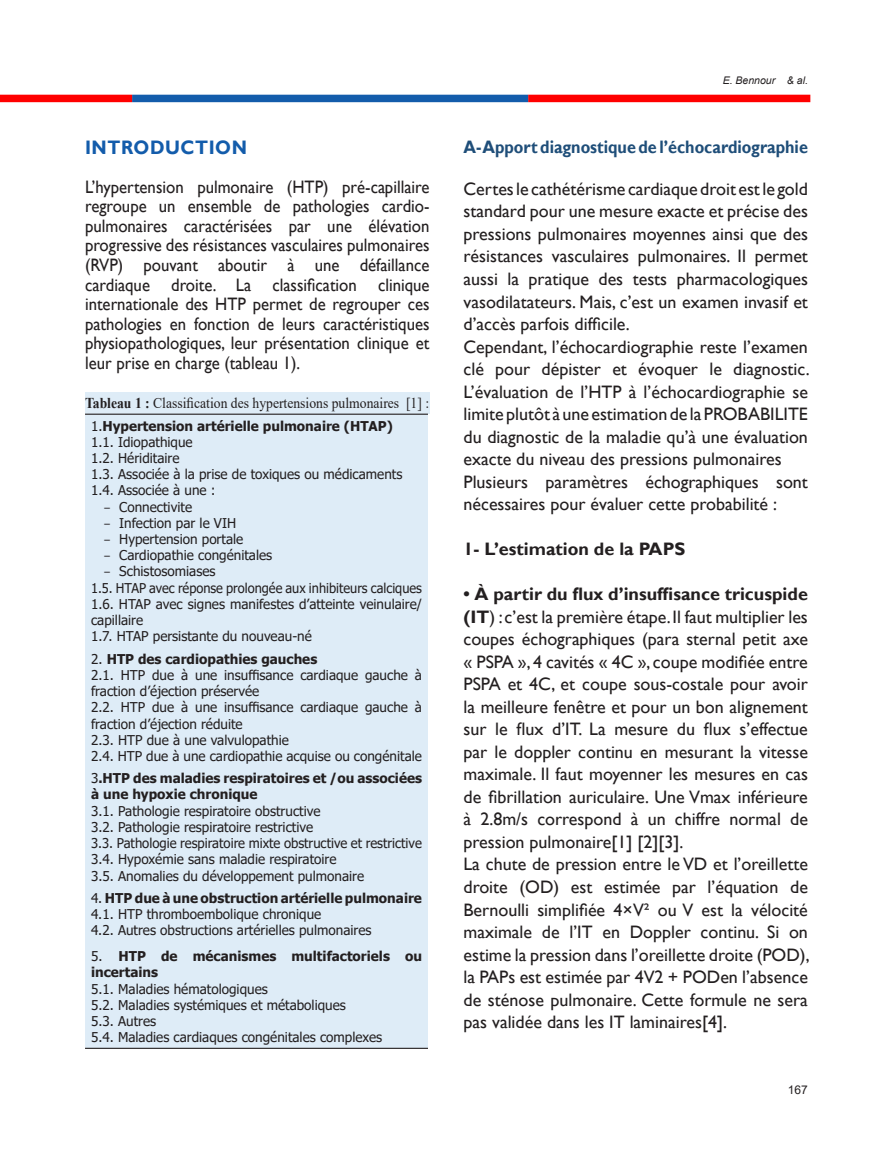
<style>
.page{position:relative;width:893px;height:1149px;background:#fff}
.page>*{position:absolute;margin:0;border:0;box-sizing:border-box;transform-origin:0 0}
.Body_Text{font:700 19.5px "Gill Sans";letter-spacing:.03em;color:#135cab;scale:.93 1}
.List_Paragraph{font:18px/22.5px "Gill Sans";color:#231f20;text-align:justify}
.List_Paragraph-2{font:18px/19.5px "Gill Sans";color:#231f20;text-align:justify;scale:.93 1}
.List_Paragraph-3{font:700 18px "Gill Sans";color:#1f4e79;scale:.9 1}
.t1{font:700 18px "Gill Sans";color:#231f20}
.t2{font:15px "Times New Roman";color:#231f20;scale:.91 1}
.List_Paragraph-4{font:13.5px/16.2px "Tahoma";color:#231f20}
.t3{font:700 13.5px/16.2px "Tahoma";color:#231f20}
.List_Paragraph-5{font:13.5px "Tahoma";color:#231f20;scale:.95 1}
.t4{font:12px "Arial";color:#231f20}
.t5{font:italic 10.5px "Arial";color:#231f20}
.s1{font-weight:700}
.s2{font-weight:400}
.s3{font-family:"Courier New"}
</style>
<div class="page">
<div style="left:528px;top:95px;width:282px;height:7px;background:#f00"></div>
<div style="left:132px;top:95px;width:396px;height:7px;background:#135cab"></div>
<div style="left:0;top:95px;width:132px;height:7px;background:#f00"></div>
<div style="left:85px;top:392px;width:344px;height:21px;background:#deecf7"></div>
<div style="left:85px;top:414px;width:343px;height:633px;background:#deecf7"></div>
<hr style="left:85px;top:413px;width:343px;height:1px;background:#231f20">
<hr style="left:85px;top:1047px;width:343px;height:1px;background:#231f20">
<p class="Body_Text" style="left:85px;top:135px;width:176px">INTRODUCTION</p>
<p class="List_Paragraph-2" style="left:85px;top:177px;width:372px">L’hypertension pulmonaire (HTP) pré-capillaire regroupe un ensemble de pathologies cardio&shy;pulmonaires caractérisées par une élévation progressive des résistances vasculaires pulmonaires (RVP) pouvant aboutir à une défaillance cardiaque droite. La classification clinique internationale des HTP permet de regrouper ces pathologies en fonction de leurs caractéristiques physiopathologiques, leur présentation clinique et leur prise en charge (tableau 1).</p>
<p class="t2" style="left:85px;top:392px;width:380px"><span class="s1">Tableau 1 :</span> Classification des hypertensions pulmonaires [1] :</p>
<p class="t3" style="left:91px;top:418px;width:303px"><span class="s2">1.</span>Hypertension artérielle pulmonaire (HTAP)</p>
<p class="List_Paragraph-4" style="left:91px;top:434px;width:103px">1.1. Idiopathique</p>
<p class="List_Paragraph-4" style="left:91px;top:450px;width:90px">1.2. Hériditaire</p>
<p class="List_Paragraph-4" style="left:91px;top:467px;width:313px">1.3. Associée à la prise de toxiques ou médicaments</p>
<p class="List_Paragraph-4" style="left:91px;top:483px;width:126px">1.4. Associée à une :</p>
<p class="List_Paragraph-4" style="left:103px;top:499px;width:91px"><span class="s3">-</span> Connectivite</p>
<p class="List_Paragraph-4" style="left:103px;top:515px;width:135px"><span class="s3">-</span> Infection par le VIH</p>
<p class="List_Paragraph-4" style="left:103px;top:531px;width:142px"><span class="s3">-</span> Hypertension portale</p>
<p class="List_Paragraph-4" style="left:103px;top:548px;width:171px"><span class="s3">-</span> Cardiopathie congénitales</p>
<p class="List_Paragraph-4" style="left:103px;top:564px;width:114px"><span class="s3">-</span> Schistosomiases</p>
<p class="List_Paragraph-5" style="left:91px;top:578px;width:350px">1.5. HTAP avec réponse prolongée aux inhibiteurs calciques</p>
<p class="List_Paragraph-4" style="left:91px;top:596px;width:332px">1.6. HTAP avec signes manifestes d’atteinte veinulaire/ capillaire</p>
<p class="List_Paragraph-4" style="left:91px;top:629px;width:222px">1.7. HTAP persistante du nouveau-né</p>
<p class="t3" style="left:91px;top:651px;width:228px"><span class="s2">2.</span> HTP des cardiopathies gauches</p>
<p class="List_Paragraph-4" style="left:91px;top:667px;width:332px">2.1. HTP due à une insuffisance cardiaque gauche à fraction d’éjection préservée</p>
<p class="List_Paragraph-4" style="left:91px;top:699px;width:332px">2.2. HTP due à une insuffisance cardiaque gauche à fraction d’éjection réduite</p>
<p class="List_Paragraph-4" style="left:91px;top:732px;width:199px">2.3. HTP due à une valvulopathie</p>
<p class="List_Paragraph-4" style="left:91px;top:748px;width:332px">2.4. HTP due à une cardiopathie acquise ou congénitale</p>
<p class="t3" style="left:91px;top:770px;width:332px"><span class="s2">3</span>.HTP des maladies respiratoires et /ou associées à une hypoxie chronique</p>
<p class="List_Paragraph-4" style="left:91px;top:803px;width:231px">3.1. Pathologie respiratoire obstructive</p>
<p class="List_Paragraph-4" style="left:91px;top:819px;width:224px">3.2. Pathologie respiratoire restrictive</p>
<p class="List_Paragraph-4" style="left:91px;top:835px;width:332px">3.3. Pathologie respiratoire mixte obstructive et restrictive</p>
<p class="List_Paragraph-4" style="left:91px;top:851px;width:247px">3.4. Hypoxémie sans maladie respiratoire</p>
<p class="List_Paragraph-4" style="left:91px;top:868px;width:275px">3.5. Anomalies du développement pulmonaire</p>
<p class="t3" style="left:91px;top:890px;width:332px"><span class="s2">4.</span> HTP due à une obstruction artérielle pulmonaire</p>
<p class="List_Paragraph-4" style="left:91px;top:906px;width:232px">4.1. HTP thromboembolique chronique</p>
<p class="List_Paragraph-4" style="left:91px;top:922px;width:282px">4.2. Autres obstructions artérielles pulmonaires</p>
<p class="t3" style="left:91px;top:948px;width:332px"><span class="s2">5.</span> HTP de mécanismes multifactoriels ou incertains</p>
<p class="List_Paragraph-4" style="left:91px;top:981px;width:178px">5.1. Maladies hématologiques</p>
<p class="List_Paragraph-4" style="left:91px;top:997px;width:256px">5.2. Maladies systémiques et métaboliques</p>
<p class="List_Paragraph-4" style="left:91px;top:1013px;width:67px">5.3. Autres</p>
<p class="List_Paragraph-4" style="left:91px;top:1029px;width:293px">5.4. Maladies cardiaques congénitales complexes</p>
<p class="t5" style="left:723px;top:74px;width:87px">E. Bennour &amp; al.</p>
<p class="List_Paragraph-3" style="left:463px;top:136px;width:384px">A- Apport diagnostique de l’échocardiographie</p>
<p class="List_Paragraph" style="left:463px;top:178px;width:346px">Certes le cathétérisme cardiaque droit est le gold standard pour une mesure exacte et précise des pressions pulmonaires moyennes ainsi que des résistances vasculaires pulmonaires. Il permet aussi la pratique des tests pharmacologiques vasodilatateurs. Mais, c’est un examen invasif et d’accès parfois difficile.</p>
<p class="List_Paragraph" style="left:463px;top:335px;width:348px">Cependant, l’échocardiographie reste l’examen clé pour dépister et évoquer le diagnostic.<br>L’évaluation de l’HTP à l’échocardiographie se limite plutôt à une estimation de la PROBABILITE du diagnostic de la maladie qu’à une évaluation exacte du niveau des pressions pulmonaires</p>
<p class="List_Paragraph" style="left:463px;top:470px;width:346px">Plusieurs paramètres échographiques sont nécessaires pour évaluer cette probabilité :</p>
<p class="t1" style="left:463px;top:538px;width:223px">1- L’estimation de la PAPS</p>
<p class="List_Paragraph" style="left:463px;top:583px;width:346px"><span class="s1">• À partir du flux d’insuffisance tricuspide (IT</span>) : c’est la première étape. Il faut multiplier les coupes échographiques (para sternal petit axe « PSPA », 4 cavités « 4C », coupe modifiée entre PSPA et 4C, et coupe sous-costale pour avoir la meilleure fenêtre et pour un bon alignement sur le flux d’IT. La mesure du flux s’effectue par le doppler continu en mesurant la vitesse maximale. Il faut moyenner les mesures en cas de fibrillation auriculaire. Une Vmax inférieure à 2.8m/s correspond à un chiffre normal de pression pulmonaire[1] [2][3].</p>
<p class="List_Paragraph" style="left:463px;top:853px;width:348px">La chute de pression entre le VD et l’oreillette droite (OD) est estimée par l’équation de Bernoulli simplifiée 4×V² ou V est la vélocité maximale de l’IT en Doppler continu. Si on estime la pression dans l’oreillette droite (POD), la PAPs est estimée par 4V2 + PODen l’absence de sténose pulmonaire. Cette formule ne sera pas validée dans les IT laminaires[4].</p>
<p class="t4" style="left:788px;top:1081px;width:22px">167</p>
</div>
